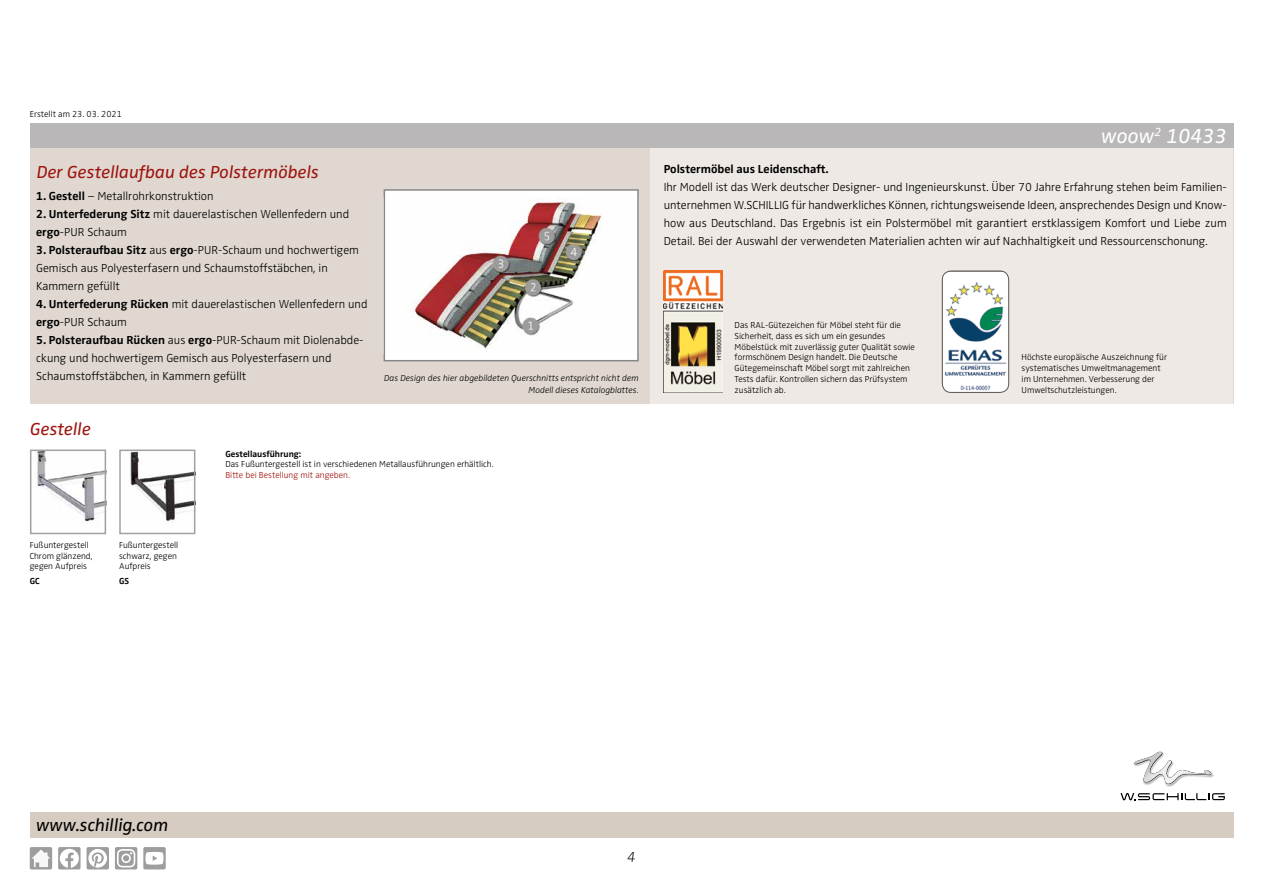
<style>
.page{position:relative;width:1263px;height:893px;background:#fff}
.page>*{position:absolute;margin:0;border:0;box-sizing:border-box;transform-origin:0 0}
.t1{font:italic 21px "Zwo Pro";color:#fff}
.t2{font:italic 18px "Zwo Pro";color:#9e1510}
.t3{font:italic 18px "Zwo Pro";color:#000}
.t4{font:italic 300 expanded 15px "Zwo Pro";color:#000}
.t5{font:300 12px/18px "Zwo Pro";color:#000}
.t6{font:700 12px "Zwo Pro";color:#000}
.t7{font:300 9px/10.8px "Zwo Pro";color:#000}
.t8{font:italic 300 9px/12px "Zwo Pro";color:#000;text-align:right}
.t9{font:300 9px "Zwo Pro";color:#9e1510}
.t10{font:700 9px "Zwo Pro";color:#000}
.s1{font-weight:700}
</style>
<div class="page">
<div style="left:30px;top:123px;width:1203px;height:26px;background:#b9b7b7"></div>
<div style="left:30px;top:812px;width:1203px;height:26px;background:#d6ccc1"></div>
<div style="left:30px;top:149px;width:1203px;height:255px;background:#e0d8d0"></div>
<div style="left:651px;top:149px;width:582px;height:255px;background:#eee9e5"></div>
<div style="left:384px;top:190px;width:254px;height:171px;background:#fff"></div>
<img style="left:414px;top:198px;width:188px;height:151px">
<div style="left:384px;top:189px;width:255px;height:172px;border:2px solid #878787"></div>
<img style="left:35px;top:453px;width:68px;height:70px">
<div style="left:30px;top:450px;width:76px;height:84px;border:2px solid #a1a1a1"></div>
<img style="left:130px;top:453px;width:62px;height:68px">
<div style="left:119px;top:450px;width:76px;height:84px;border:2px solid #a1a1a1"></div>
<img style="left:1166px;top:774px;width:48px;height:13px">
<svg style="left:1144px;top:751px;width:69px;height:34px"></svg>
<img style="left:1134px;top:752px;width:77px;height:32px">
<svg style="left:1120px;top:793px;width:105px;height:7px"></svg>
<img style="left:664px;top:271px;width:58px;height:122px">
<div style="left:143px;top:847px;width:23px;height:22px;background:#9d9d9c;border-radius:2px"></div>
<svg style="left:145px;top:852px;width:19px;height:13px"></svg>
<div style="left:87px;top:847px;width:22px;height:22px;background:#9d9d9c;border-radius:2px"></div>
<svg style="left:88px;top:849px;width:19px;height:19px"></svg>
<svg style="left:115px;top:847px;width:22px;height:22px"></svg>
<svg style="left:117px;top:849px;width:18px;height:18px"></svg>
<div style="left:58px;top:847px;width:23px;height:22px;background:#9d9d9c;border-radius:2px"></div>
<svg style="left:60px;top:849px;width:19px;height:19px"></svg>
<div style="left:30px;top:847px;width:22px;height:22px;background:#9d9d9c;border-radius:2px"></div>
<svg style="left:32px;top:849px;width:18px;height:18px"></svg>
<img style="left:942px;top:271px;width:67px;height:121px">
<div style="left:942px;top:271px;width:67px;height:122px;border:1px solid #575756;border-radius:9px"></div>
<p class="t7" style="left:30px;top:109px;width:94px">Erstellt am 23. 03. 2021</p>
<h2 class="t2" style="left:37px;top:161px;width:284px">Der Gestellaufbau des Polstermöbels</h2>
<p class="t5" style="left:36px;top:187px;width:179px"><span class="s1">1. Gestell</span> – Metallrohrkonstruktion</p>
<p class="t5" style="left:36px;top:205px;width:315px"><span class="s1">2. Unterfederung Sitz</span> mit dauerelastischen Wellenfedern und <span class="s1">ergo</span>-PUR Schaum</p>
<p class="t5" style="left:36px;top:241px;width:324px"><span class="s1">3. Polsteraufbau Sitz</span> aus <span class="s1">ergo</span>-PUR-Schaum und hochwertigem<br>Gemisch aus Polyesterfasern und Schaumstoffstäbchen, in<br>Kammern gefüllt</p>
<p class="t5" style="left:36px;top:295px;width:333px"><span class="s1">4. Unterfederung Rücken</span> mit dauerelastischen Wellenfedern und <span class="s1">ergo</span>-PUR Schaum</p>
<p class="t5" style="left:36px;top:331px;width:329px"><span class="s1">5. Polsteraufbau Rücken</span> aus <span class="s1">ergo</span>-PUR-Schaum mit Diolenabde&shy;ckung und hochwertigem Gemisch aus Polyesterfasern und<br>Schaumstoffstäbchen, in Kammern gefüllt</p>
<h2 class="t2" style="left:30px;top:419px;width:62px">Gestelle</h2>
<p class="t8" style="left:384px;top:373px;width:256px">Das Design des hier abgebildeten Querschnitts entspricht nicht dem<br>Modell dieses Katalogblattes.</p>
<p class="t7" style="left:30px;top:540px;width:64px">Fußuntergestell<br>Chrom glänzend, gegen Aufpreis</p>
<p class="t10" style="left:30px;top:575px;width:11px">GC</p>
<p class="t7" style="left:119px;top:540px;width:61px">Fußuntergestell schwarz, gegen<br>Aufpreis</p>
<p class="t10" style="left:119px;top:575px;width:12px">GS</p>
<p class="t10" style="left:225px;top:448px;width:77px">Gestellausführung:</p>
<p class="t7" style="left:225px;top:459px;width:270px">Das Fußuntergestell ist in verschiedenen Metallausführungen erhältlich.</p>
<p class="t9" style="left:225px;top:470px;width:126px">Bitte bei Bestellung mit angeben.</p>
<h1 class="t1" style="left:1101px;top:124px;width:127px">woow<sup>2</sup> 10433</h1>
<p class="t6" style="left:664px;top:162px;width:166px">Polstermöbel aus Leidenschaft.</p>
<p class="t5" style="left:664px;top:178px;width:565px;text-align:justify">Ihr Modell ist das Werk deutscher Designer- und Ingenieurskunst. Über 70 Jahre Erfahrung stehen beim Familien&shy;unternehmen W.SCHILLIG für handwerkliches Können, richtungsweisende Ideen, ansprechendes Design und Know&shy;how aus Deutschland. Das Ergebnis ist ein Polstermöbel mit garantiert erstklassigem Komfort und Liebe zum Detail. Bei der Auswahl der verwendeten Materialien achten wir auf Nachhaltigkeit und Ressourcenschonung.</p>
<p class="t7" style="left:735px;top:320px;width:182px">Das RAL-Gütezeichen für Möbel steht für die Sicherheit, dass es sich um ein gesundes Möbelstück mit zuverlässig guter Qualität sowie formschönem Design handelt. Die Deutsche Gütegemeinschaft Möbel sorgt mit zahlreichen Tests dafür. Kontrollen sichern das Prüfsystem zusätzlich ab.</p>
<p class="t7" style="left:1021px;top:352px;width:147px">Höchste europäische Auszeichnung für systematisches Umweltmanagement im Unternehmen. Verbesserung der Umweltschutzleistungen.</p>
<h2 class="t3" style="left:36px;top:815px;width:134px">www.schillig.com</h2>
<p class="t4" style="left:627px;top:848px;width:10px">4</p>
</div>
